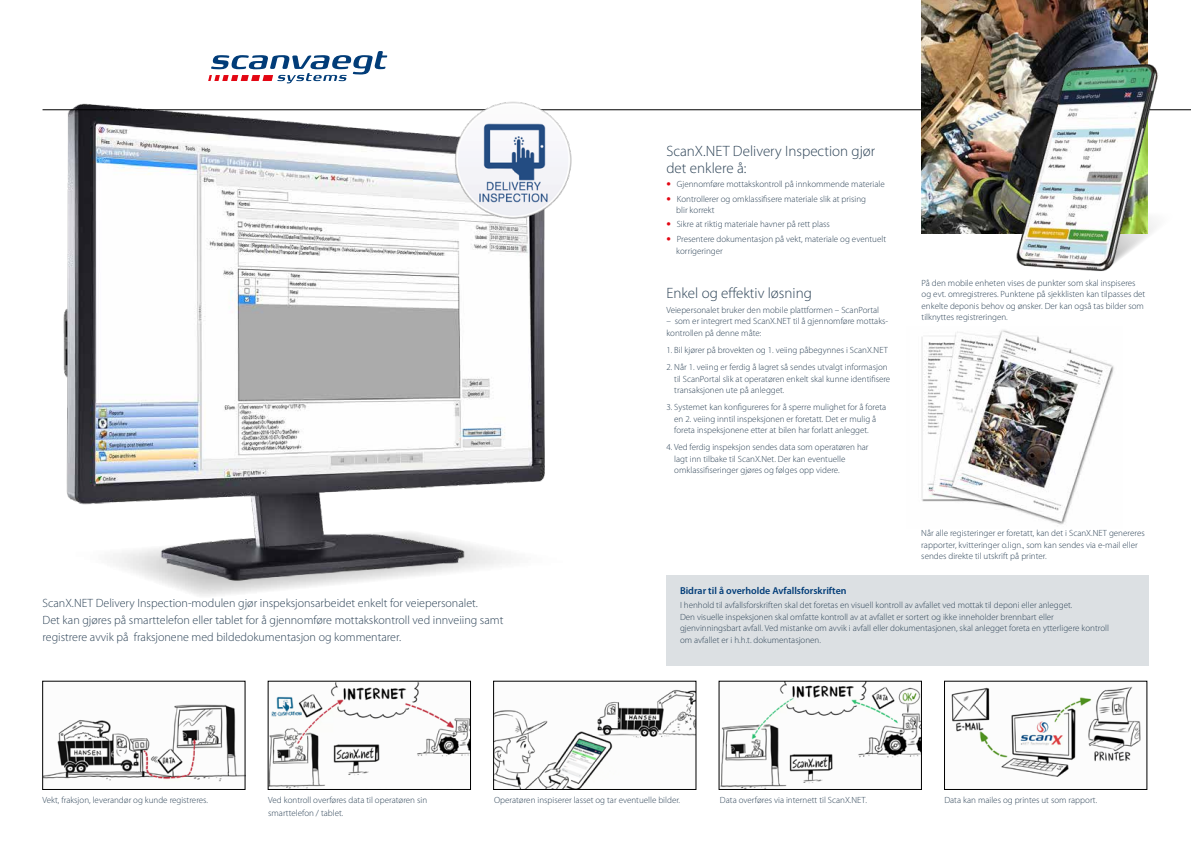
<style>
.page{position:relative;width:1191px;height:842px;background:#fff}
.page>*{position:absolute;margin:0;border:0;box-sizing:border-box;transform-origin:0 0}
.t1{font:300 15px/17px "Myriad Pro";color:#2c4255}
.t2{font:300 12px/17px "Myriad Pro";color:#2c4255}
.t3{font:600 10px "Myriad Pro";color:#013c78}
.t4{font:300 9px/11.5px "Myriad Pro";color:#2c4255}
.s1{font-family:"Frutiger";font-weight:900;color:#e30613}
</style>
<div class="page">
<div style="left:666px;top:575px;width:482px;height:91px;background:#dce0e3"></div>
<img style="left:921px;top:330px;width:193px;height:195px">
<img style="left:42px;top:55px;width:683px;height:541px">
<img style="left:45px;top:704px;width:198px;height:78px">
<div style="left:43px;top:681px;width:202px;height:109px;border:1px solid #000"></div>
<img style="left:270px;top:683px;width:198px;height:105px">
<div style="left:268px;top:681px;width:202px;height:109px;border:1px solid #000"></div>
<img style="left:495px;top:689px;width:199px;height:99px">
<div style="left:493px;top:681px;width:203px;height:109px;border:1px solid #000"></div>
<img style="left:721px;top:683px;width:198px;height:105px">
<div style="left:719px;top:681px;width:202px;height:109px;border:1px solid #000"></div>
<img style="left:951px;top:686px;width:190px;height:91px">
<div style="left:944px;top:681px;width:203px;height:109px;border:1px solid #000"></div>
<svg style="left:208px;top:51px;width:179px;height:32px"></svg>
<hr style="left:43px;top:110px;width:1148px;height:1px;background:#000">
<img style="left:454px;top:100px;width:120px;height:120px">
<img style="left:921px;top:0;width:226px;height:234px">
<img style="left:1008px;top:50px;width:150px;height:221px">
<p class="t2" style="left:43px;top:595px;width:462px">ScanX.NET Delivery Inspection-modulen gjør inspeksjonsarbeidet enkelt for veiepersonalet.<br>Det kan gjøres på smarttelefon eller tablet for å gjennomføre mottakskontroll ved innveiing samt registrere avvik på fraksjonene med bildedokumentasjon og kommentarer.</p>
<h1 class="t1" style="left:666px;top:142px;width:210px">ScanX.NET Delivery Inspection gjør det enklere å:</h1>
<p class="t4" style="left:666px;top:178px;width:220px"><span class="s1">•</span> Gjennomføre mottakskontroll på innkommende materiale</p>
<p class="t4" style="left:676px;top:193px;width:191px;text-indent:-10px"><span class="s1">•</span> Kontrollerer og omklassifisere materiale slik at prising blir korrekt</p>
<p class="t4" style="left:666px;top:218px;width:165px"><span class="s1">•</span> Sikre at riktig materiale havner på rett plass</p>
<p class="t4" style="left:676px;top:233px;width:211px;line-height:12px;text-indent:-10px"><span class="s1">•</span> Presentere dokumentasjon på vekt, materiale og eventuelt korrigeringer</p>
<h1 class="t1" style="left:666px;top:285px;width:147px">Enkel og effektiv løsning</h1>
<p class="t4" style="left:666px;top:304px;width:214px">Veiepersonalet bruker den mobile plattformen – ScanPortal</p>
<p class="t4" style="left:666px;top:315px;width:223px">– som er integrert med ScanX.NET til å gjennomføre mottaks&shy;kontrollen på denne måte:</p>
<p class="t4" style="left:666px;top:344px;width:223px">1. Bil kjører på brovekten og 1. veiing påbegynnes i ScanX.NET</p>
<p class="t4" style="left:674px;top:361px;width:217px;text-indent:-8px">2. Når 1. veiing er ferdig å lagret så sendes utvalgt informasjon til ScanPortal slik at operatøren enkelt skal kunne identifisere transaksjonen ute på anlegget.</p>
<p class="t4" style="left:674px;top:401px;width:213px;text-indent:-8px">3. Systemet kan konfigureres for å sperre mulighet for å foreta en 2. veiing inntil inspeksjonen er foretatt. Det er mulig å foreta inspeksjonene etter at bilen har forlatt anlegget.</p>
<p class="t4" style="left:674px;top:442px;width:196px;text-indent:-8px">4. Ved ferdig inspeksjon sendes data som operatøren har lagt inn tilbake til ScanX.Net. Der kan eventuelle omklassifiseringer gjøres og følges opp videre.</p>
<p class="t4" style="left:921px;top:277px;width:225px">På den mobile enheten vises de punkter som skal inspiseres og evt. omregistreres. Punktene på sjekklisten kan tilpasses det enkelte deponis behov og ønsker. Der kan også tas bilder som tilknyttes registreringen.</p>
<p class="t4" style="left:921px;top:527px;width:225px">Når alle registeringer er foretatt, kan det i ScanX.NET genereres rapporter, kvitteringer o.lign., som kan sendes via e-mail eller sendes direkte til utskrift på printer.</p>
<p class="t3" style="left:680px;top:584px;width:168px">Bidrar til å overholde Avfallsforskriften</p>
<p class="t4" style="left:680px;top:599px;width:430px">I henhold til avfallsforskriften skal det foretas en visuell kontroll av avfallet ved mottak til deponi eller anlegget.<br>Den visuelle inspeksjonen skal omfatte kontroll av at avfallet er sortert og ikke inneholder brennbart eller gjenvinningsbart avfall. Ved mistanke om avvik i avfall eller dokumentasjonen, skal anlegget foreta en ytterligere kontroll om avfallet er i h.h.t. dokumentasjonen.</p>
<p class="t4" style="left:43px;top:794px;width:167px">Vekt, fraksjon, leverandør og kunde registreres.</p>
<p class="t4" style="left:268px;top:793px;width:160px;line-height:13px">Ved kontroll overføres data til operatøren sin smarttelefon / tablet.</p>
<p class="t4" style="left:494px;top:794px;width:187px">Operatøren inspiserer lasset og tar eventuelle bilder.</p>
<p class="t4" style="left:720px;top:794px;width:148px">Data overføres via internett til ScanX.NET.</p>
<p class="t4" style="left:944px;top:794px;width:154px">Data kan mailes og printes ut som rapport.</p>
</div>
